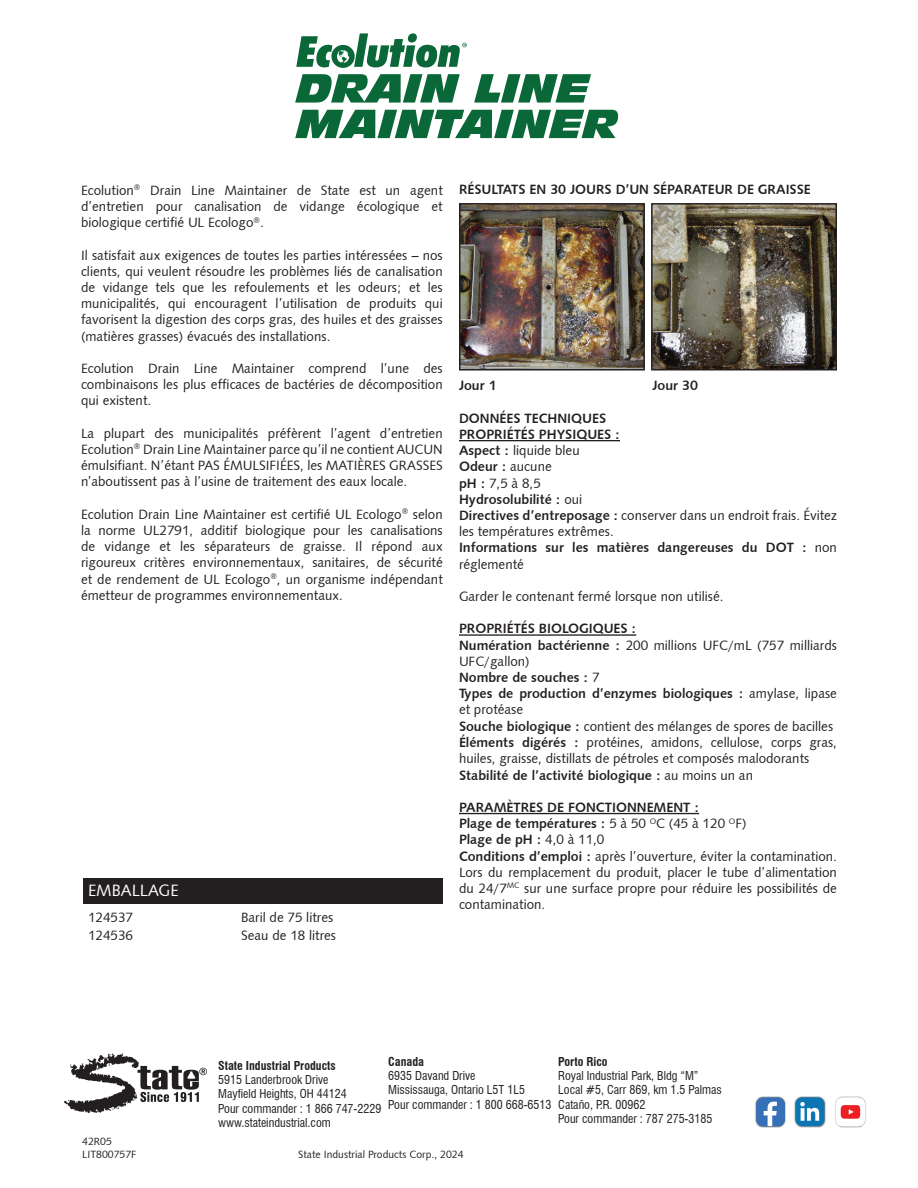
<style>
.page{position:relative;width:918px;height:1188px;background:#fff}
.page>*{position:absolute;margin:0;border:0;box-sizing:border-box;transform-origin:0 0}
.t1{font:16.5px "Humanist 531 BT Roman A";color:#fff}
.t2{font:13.5px/16.2px "Humanist 531 BT Roman A";color:#231f20;text-align:justify}
.t3{font:13.5px/16.2px "Humanist 531 BT Bold A";color:#231f20}
.t4{font:condensed 12px "Swiss 721 BT";color:#231f20}
.t5{font:700 condensed 12px "Swiss 721 BT";color:#231f20}
.t6{font:10.5px "Humanist 531 BT Roman A";color:#231f20}
.s1{font-family:"Humanist 531 BT Bold A"}
.s2{font-family:"Humanist 531 BT Roman A"}
</style>
<div class="page">
<svg style="left:296px;top:33px;width:171px;height:35px"></svg>
<svg style="left:295px;top:74px;width:165px;height:29px"></svg>
<svg style="left:474px;top:74px;width:117px;height:29px"></svg>
<svg style="left:295px;top:110px;width:323px;height:28px"></svg>
<hr style="left:459px;top:440px;width:161px;height:1px;background:#231f20">
<hr style="left:459px;top:634px;width:177px;height:2px;background:#231f20">
<hr style="left:459px;top:813px;width:240px;height:1px;background:#231f20">
<div style="left:84px;top:878px;width:359px;height:26px;background:#231f20"></div>
<img style="left:462px;top:206px;width:180px;height:161px">
<div style="left:459px;top:203px;width:186px;height:167px;border:2px solid #231f20"></div>
<img style="left:654px;top:206px;width:180px;height:161px">
<div style="left:651px;top:203px;width:186px;height:167px;border:2px solid #231f20"></div>
<svg style="left:64px;top:1053px;width:143px;height:60px"></svg>
<img style="left:755px;top:1096px;width:31px;height:32px">
<div style="left:756px;top:1098px;width:29px;height:28px;background:#3670b7;border-radius:7px"></div>
<svg style="left:764px;top:1102px;width:13px;height:24px"></svg>
<img style="left:794px;top:1096px;width:32px;height:32px">
<div style="left:796px;top:1097px;width:28px;height:29px;background:#0c76b4;border-radius:7px"></div>
<svg style="left:800px;top:1102px;width:19px;height:19px"></svg>
<img style="left:837px;top:1096px;width:27px;height:4px">
<img style="left:835px;top:1100px;width:3px;height:26px">
<img style="left:863px;top:1100px;width:3px;height:26px">
<img style="left:838px;top:1125px;width:25px;height:3px">
<div style="left:836px;top:1098px;width:29px;height:28px;background:#fff;border-radius:7px"></div>
<img style="left:840px;top:1108px;width:21px;height:8px">
<svg style="left:841px;top:1105px;width:19px;height:14px"></svg>
<p class="t2" style="left:81px;top:182px;width:363px">Ecolution<sup>®</sup> Drain Line Maintainer de State est un agent d’entretien pour canalisation de vidange écologique et biologique certifié UL Ecologo<sup>®</sup>.</p>
<p class="t2" style="left:81px;top:246px;width:363px">Il satisfait aux exigences de toutes les parties intéressées – nos clients, qui veulent résoudre les problèmes liés de canalisation de vidange tels que les refoulements et les odeurs; et les municipalités, qui encouragent l’utilisation de produits qui favorisent la digestion des corps gras, des huiles et des graisses (matières grasses) évacués des installations.</p>
<p class="t2" style="left:81px;top:360px;width:363px">Ecolution Drain Line Maintainer comprend l’une des combinaisons les plus efficaces de bactéries de décomposition qui existent.</p>
<p class="t2" style="left:81px;top:425px;width:363px">La plupart des municipalités préfèrent l’agent d’entretien Ecolution<sup>®</sup> Drain Line Maintainer parce qu’il ne contient AUCUN émulsifiant. N’étant PAS ÉMULSIFIÉES, les MATIÈRES GRASSES n’aboutissent pas à l’usine de traitement des eaux locale.</p>
<p class="t2" style="left:81px;top:506px;width:363px">Ecolution Drain Line Maintainer est certifié UL Ecologo<sup>®</sup> selon la norme UL2791, additif biologique pour les canalisations de vidange et les séparateurs de graisse. Il répond aux rigoureux critères environnementaux, sanitaires, de sécurité et de rendement de UL Ecologo<sup>®</sup>, un organisme indépendant émetteur de programmes environnementaux.</p>
<p class="t1" style="left:88px;top:880px;width:92px">EMBALLAGE</p>
<p class="t2" style="left:88px;top:909px;width:47px">124537</p>
<p class="t2" style="left:241px;top:909px;width:94px">Baril de 75 litres</p>
<p class="t2" style="left:88px;top:927px;width:47px">124536</p>
<p class="t2" style="left:241px;top:927px;width:97px">Seau de 18 litres</p>
<p class="t3" style="left:459px;top:181px;width:353px">RÉSULTATS EN 30 JOURS D’UN SÉPARATEUR DE GRAISSE</p>
<p class="t3" style="left:459px;top:378px;width:39px">Jour 1</p>
<p class="t3" style="left:652px;top:378px;width:47px">Jour 30</p>
<p class="t3" style="left:459px;top:410px;width:149px">DONNÉES TECHNIQUES</p>
<p class="t3" style="left:459px;top:426px;width:162px">PROPRIÉTÉS PHYSIQUES :</p>
<p class="t2" style="left:459px;top:442px;width:122px"><span class="s1">Aspect :</span> liquide bleu</p>
<p class="t3" style="left:459px;top:459px;width:94px">Odeur : <span class="s2">aucune</span></p>
<p class="t2" style="left:459px;top:475px;width:83px"><span class="s1">pH :</span> 7,5 à 8,5</p>
<p class="t3" style="left:459px;top:491px;width:125px">Hydrosolubilité : <span class="s2">oui</span></p>
<p class="t2" style="left:459px;top:507px;width:380px"><span class="s1">Directives d’entreposage :</span> conserver dans un endroit frais. Évitez les températures extrêmes.</p>
<p class="t3" style="left:459px;top:540px;width:380px">Informations sur les matières dangereuses du DOT : <span class="s2">non réglementé</span></p>
<p class="t2" style="left:459px;top:588px;width:266px">Garder le contenant fermé lorsque non utilisé.</p>
<p class="t3" style="left:459px;top:621px;width:179px">PROPRIÉTÉS BIOLOGIQUES :</p>
<p class="t2" style="left:459px;top:637px;width:379px"><span class="s1">Numération bactérienne :</span> 200 millions UFC/mL (757 milliards<br>UFC/gallon)</p>
<p class="t3" style="left:459px;top:669px;width:142px">Nombre de souches : <span class="s2">7</span></p>
<p class="t3" style="left:459px;top:685px;width:379px">Types de production d’enzymes biologiques : <span class="s2">amylase, lipase et protéase</span></p>
<p class="t2" style="left:459px;top:718px;width:376px"><span class="s1">Souche biologique :</span> contient des mélanges de spores de bacilles</p>
<p class="t2" style="left:459px;top:734px;width:380px"><span class="s1">Éléments digérés :</span> protéines, amidons, cellulose, corps gras, huiles, graisse, distillats de pétroles et composés malodorants</p>
<p class="t3" style="left:459px;top:767px;width:296px">Stabilité de l’activité biologique : <span class="s2">au moins un an</span></p>
<p class="t3" style="left:459px;top:799px;width:242px">PARAMÈTRES DE FONCTIONNEMENT :</p>
<p class="t3" style="left:459px;top:815px;width:289px">Plage de températures : <span class="s2">5 à 50</span> <sup>O</sup><span class="s2">C (45 à 120</span> <sup>O</sup><span class="s2">F)</span></p>
<p class="t3" style="left:459px;top:831px;width:147px">Plage de pH : <span class="s2">4,0 à 11,0</span></p>
<p class="t2" style="left:459px;top:847px;width:380px"><span class="s1">Conditions d’emploi :</span> après l’ouverture, éviter la contamination.<br>Lors du remplacement du produit, placer le tube d’alimentation du 24/7<sup>MC</sup> sur une surface propre pour réduire les possibilités de contamination.</p>
<p class="t5" style="left:388px;top:1054px;width:37px">Canada</p>
<p class="t4" style="left:388px;top:1069px;width:89px">6935 Davand Drive</p>
<p class="t4" style="left:388px;top:1083px;width:138px">Mississauga, Ontario L5T 1L5</p>
<p class="t4" style="left:388px;top:1097px;width:165px">Pour commander : 1 800 668-6513</p>
<p class="t5" style="left:558px;top:1054px;width:51px">Porto Rico</p>
<p class="t4" style="left:558px;top:1069px;width:142px">Royal Industrial Park, Bldg “M”</p>
<p class="t4" style="left:558px;top:1083px;width:165px">Local #5, Carr 869, km 1.5 Palmas</p>
<p class="t4" style="left:558px;top:1097px;width:89px">Cataño, P.R. 00962</p>
<p class="t4" style="left:558px;top:1112px;width:156px">Pour commander : 787 275-3185</p>
<p class="t5" style="left:218px;top:1058px;width:119px">State Industrial Products</p>
<p class="t4" style="left:218px;top:1073px;width:112px">5915 Landerbrook Drive</p>
<p class="t4" style="left:218px;top:1087px;width:130px">Mayfield Heights, OH 44124</p>
<p class="t4" style="left:218px;top:1101px;width:165px">Pour commander : 1 866 747-2229</p>
<p class="t4" style="left:218px;top:1116px;width:114px">www.stateindustrial.com</p>
<p class="t6" style="left:82px;top:1135px;width:31px">42R05</p>
<p class="t6" style="left:82px;top:1148px;width:56px">LIT800757F</p>
<p class="t6" style="left:298px;top:1148px;width:167px">State Industrial Products Corp., 2024</p>
</div>
